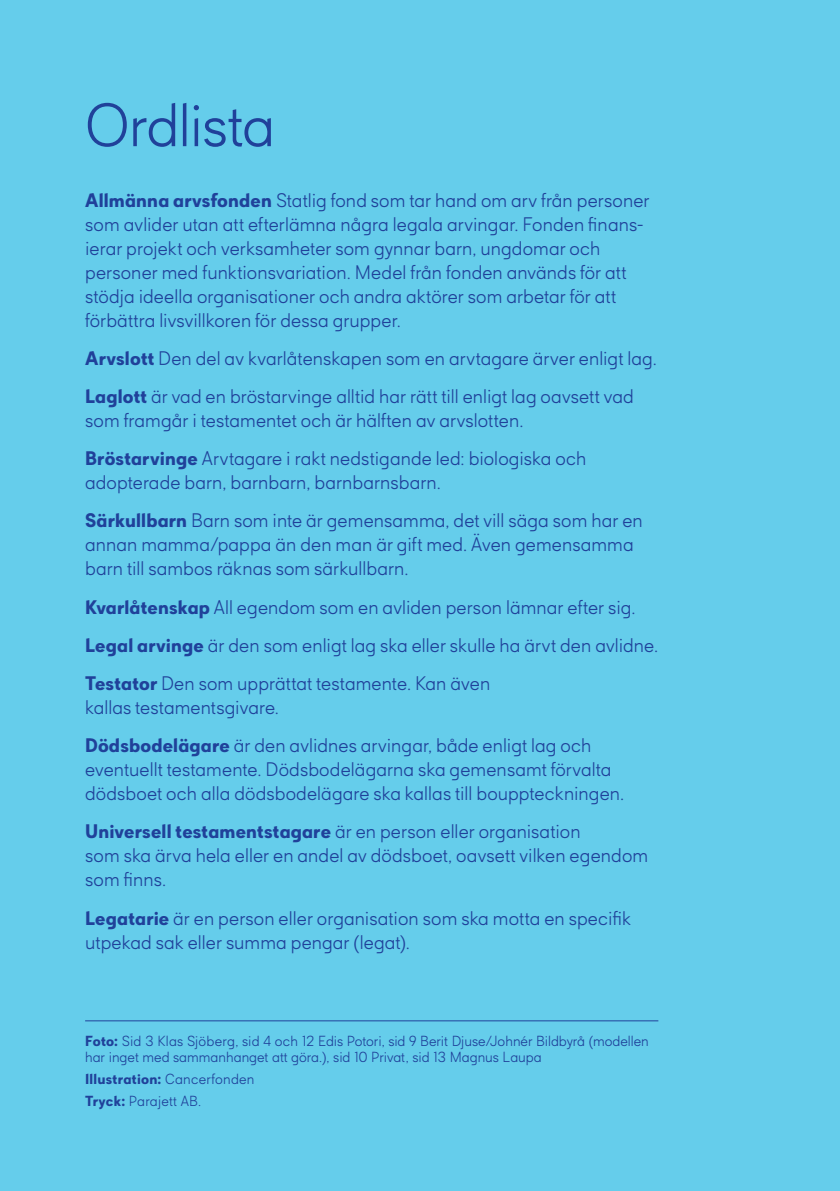
<style>
.page{position:relative;width:840px;height:1191px;background:#fff}
.page>*{position:absolute;margin:0;border:0;box-sizing:border-box;transform-origin:0 0}
.Rubrik_1{font:300 56px "Cancerfonden Sans";letter-spacing:-.02em;color:#20419a}
.Bröd{font:300 18px/24px "Cancerfonden Sans";letter-spacing:.005em;color:#20419a}
.CF_Faktatext_light-_6_7_9{font:300 13.4px/16px "Cancerfonden Sans";color:#20419a}
.CF_Faktatext_light-_6_7_9-2{font:700 13.4px "Cancerfonden Sans";letter-spacing:.02em;color:#20419a}
.s1{font-weight:700}
.s2{font-weight:300}
</style>
<div class="page">
<div style="left:0;top:0;width:839px;height:1191px;background:#65cdeb"></div>
<hr style="left:85px;top:1020px;width:573px;height:1px;background:#20419a">
<p class="Rubrik_1" style="left:85px;top:89px;width:191px">Ordlista</p>
<p class="Bröd" style="left:85px;top:188px;width:565px"><span class="s1">Allmänna arvsfonden</span> Statlig fond som tar hand om arv från personer som avlider utan att efterlämna några legala arvingar. Fonden finans&shy;ierar projekt och verksamheter som gynnar barn, ungdomar och personer med funktionsvariation. Medel från fonden används för att stödja ideella organisationer och andra aktörer som arbetar för att förbättra livsvillkoren för dessa grupper.</p>
<p class="Bröd" style="left:85px;top:346px;width:570px"><span class="s1">Arvslott</span> Den del av kvarlåtenskapen som en arvtagare ärver enligt lag.</p>
<p class="Bröd" style="left:85px;top:384px;width:550px"><span class="s1">Laglott</span> är vad en bröstarvinge alltid har rätt till enligt lag oavsett vad som framgår i testamentet och är hälften av arvslotten.</p>
<p class="Bröd" style="left:85px;top:447px;width:502px"><span class="s1">Bröstarvinge</span> Arvtagare i rakt nedstigande led: biologiska och adopterade barn, barnbarn, barnbarnsbarn.</p>
<p class="Bröd" style="left:85px;top:509px;width:559px"><span class="s1">Särkullbarn</span> Barn som inte är gemensamma, det vill säga som har en annan mamma/pappa än den man är gift med. Även gemensamma barn till sambos räknas som särkullbarn.</p>
<p class="Bröd" style="left:85px;top:595px;width:549px"><span class="s1">Kvarlåtenskap</span> All egendom som en avliden person lämnar efter sig.</p>
<p class="Bröd" style="left:85px;top:633px;width:572px"><span class="s1">Legal arvinge</span> är den som enligt lag ska eller skulle ha ärvt den avlidne.</p>
<p class="Bröd" style="left:85px;top:671px;width:406px"><span class="s1">Testator</span> Den som upprättat testamente. Kan även kallas testamentsgivare.</p>
<p class="Bröd" style="left:85px;top:733px;width:538px"><span class="s1">Dödsbodelägare</span> är den avlidnes arvingar, både enligt lag och eventuellt testamente. Dödsbodelägarna ska gemensamt förvalta dödsboet och alla dödsbodelägare ska kallas till bouppteckningen.</p>
<p class="Bröd" style="left:85px;top:820px;width:564px"><span class="s1">Universell testamentstagare</span> är en person eller organisation<br>som ska ärva hela eller en andel av dödsboet, oavsett vilken egendom som finns.</p>
<p class="Bröd" style="left:85px;top:906px;width:547px"><span class="s1">Legatarie</span> är en person eller organisation som ska motta en specifik utpekad sak eller summa pengar (legat).</p>
<p class="CF_Faktatext_light-_6_7_9" style="left:85px;top:1033px;width:565px"><span class="s1">Foto:</span> Sid 3 Klas Sjöberg, sid 4 och 12 Edis Potori, sid 9 Berit Djuse/Johnér Bildbyrå (modellen har inget med sammanhanget att göra.), sid 10 Privat, sid 13 Magnus Laupa</p>
<p class="CF_Faktatext_light-_6_7_9-2" style="left:85px;top:1070px;width:171px">Illustration: <span class="s2">Cancerfonden</span></p>
<p class="CF_Faktatext_light-_6_7_9" style="left:85px;top:1093px;width:116px"><span class="s1">Tryck:</span> Parajett AB.</p>
</div>
